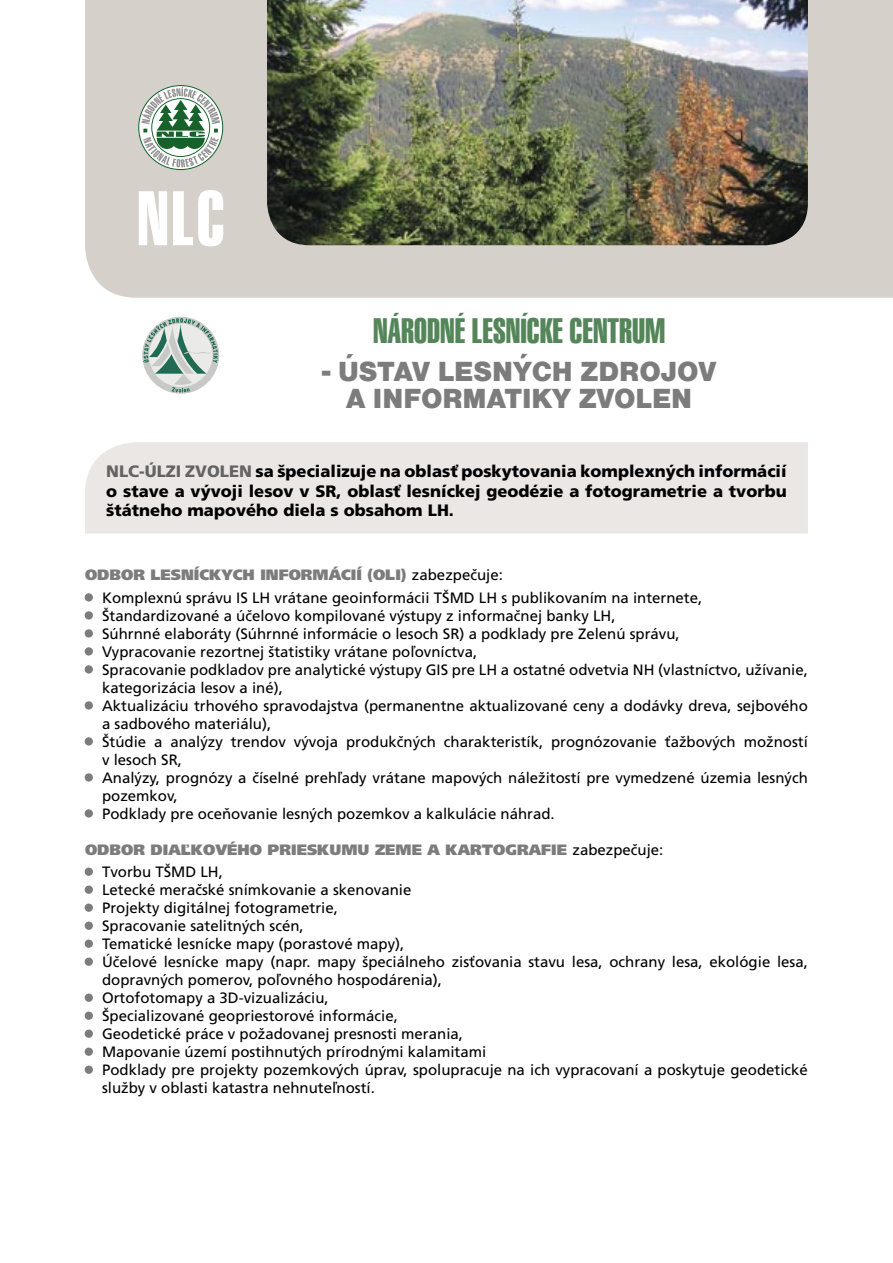
<style>
.page{position:relative;width:893px;height:1263px;background:#fff}
.page>*{position:absolute;margin:0;border:0;box-sizing:border-box;transform-origin:0 0}
.t1{font:75px "Swiss 911 AT Extra Compressed";color:#fff}
.t2{font:34.5px "Swiss 911 AT Extra Compressed";color:#54865a}
.t3{font:900 28.5px/27px "Nimbus Sans DEE";color:#7c7c7c;text-align:center}
.t4{font:900 16.5px/19.8px "Frutiger CE";color:#000;text-align:justify}
.t5{font:15px/18px "Frutiger CE";color:#000}
.Normal__Web{font:900 15px "Frutiger CE";color:#7c7c7c}
.s1{color:#636363}
.s2{font-weight:400;color:#000}
.s3{color:#7c7c7c}
</style>
<div class="page">
<svg style="left:142px;top:317px;width:77px;height:77px"></svg>
<div style="left:85px;top:442px;width:723px;height:92px;background:#ebe7e4"></div>
<div style="left:85px;top:593px;width:8px;height:8px;border:3px solid #7c7c7c;border-radius:50%"></div>
<div style="left:85px;top:611px;width:8px;height:8px;border:3px solid #7c7c7c;border-radius:50%"></div>
<div style="left:85px;top:629px;width:8px;height:8px;border:3px solid #7c7c7c;border-radius:50%"></div>
<div style="left:85px;top:647px;width:8px;height:8px;border:3px solid #7c7c7c;border-radius:50%"></div>
<div style="left:85px;top:665px;width:8px;height:8px;border:3px solid #7c7c7c;border-radius:50%"></div>
<div style="left:85px;top:701px;width:8px;height:8px;border:3px solid #7c7c7c;border-radius:50%"></div>
<div style="left:85px;top:737px;width:8px;height:8px;border:3px solid #7c7c7c;border-radius:50%"></div>
<div style="left:85px;top:773px;width:8px;height:8px;border:3px solid #7c7c7c;border-radius:50%"></div>
<div style="left:85px;top:809px;width:8px;height:8px;border:3px solid #7c7c7c;border-radius:50%"></div>
<div style="left:85px;top:867px;width:8px;height:9px;border:3px solid #7c7c7c;border-radius:50%"></div>
<div style="left:85px;top:885px;width:8px;height:9px;border:3px solid #7c7c7c;border-radius:50%"></div>
<div style="left:85px;top:903px;width:8px;height:9px;border:3px solid #7c7c7c;border-radius:50%"></div>
<div style="left:85px;top:921px;width:8px;height:9px;border:3px solid #7c7c7c;border-radius:50%"></div>
<div style="left:85px;top:939px;width:8px;height:9px;border:3px solid #7c7c7c;border-radius:50%"></div>
<div style="left:85px;top:957px;width:8px;height:9px;border:3px solid #7c7c7c;border-radius:50%"></div>
<div style="left:85px;top:993px;width:8px;height:9px;border:3px solid #7c7c7c;border-radius:50%"></div>
<div style="left:85px;top:1011px;width:8px;height:9px;border:3px solid #7c7c7c;border-radius:50%"></div>
<div style="left:85px;top:1029px;width:8px;height:9px;border:3px solid #7c7c7c;border-radius:50%"></div>
<div style="left:85px;top:1047px;width:8px;height:9px;border:3px solid #7c7c7c;border-radius:50%"></div>
<div style="left:85px;top:1065px;width:8px;height:9px;border:3px solid #7c7c7c;border-radius:50%"></div>
<div style="left:85px;top:0;width:808px;height:298px;background:#d6d0ca"></div>
<svg style="left:138px;top:85px;width:85px;height:85px"></svg>
<img style="left:267px;top:0;width:541px;height:245px">
<p class="t1" style="left:137px;top:177px;width:89px">NLC</p>
<p class="t2" style="left:373px;top:312px;width:294px">NÁRODNÉ LESNÍCKE CENTRUM</p>
<p class="t3" style="left:322px;top:358px;width:396px">- ÚSTAV LESNÝCH ZDROJOV<br>A INFORMATIKY ZVOLEN</p>
<p class="t4" style="left:106px;top:461px;width:682px"><span class="s1">NLC-ÚLZI ZVOLEN</span> sa špecializuje na oblasť poskytovania komplexných informácií o stave a vývoji lesov v SR, oblasť lesníckej geodézie a fotogrametrie a tvorbu štátneho mapového diela s obsahom LH.</p>
<p class="Normal__Web" style="left:85px;top:566px;width:419px">ODBOR LESNÍCKYCH INFORMÁCIÍ (OLI) <span class="s2">zabezpečuje:</span></p>
<p class="t5" style="left:85px;top:588px;width:619px"><span class="s3">•</span> Komplexnú správu IS LH vrátane geoinformácii TŠMD LH s publikovaním na internete,</p>
<p class="t5" style="left:85px;top:606px;width:532px"><span class="s3">•</span> Štandardizované a účelovo kompilované výstupy z informačnej banky LH,</p>
<p class="t5" style="left:85px;top:624px;width:596px"><span class="s3">•</span> Súhrnné elaboráty (Súhrnné informácie o lesoch SR) a podklady pre Zelenú správu,</p>
<p class="t5" style="left:85px;top:642px;width:394px"><span class="s3">•</span> Vypracovanie rezortnej štatistiky vrátane poľovníctva,</p>
<p class="t5" style="left:102px;top:660px;width:707px;text-indent:-17px"><span class="s3">•</span> Spracovanie podkladov pre analytické výstupy GIS pre LH a ostatné odvetvia NH (vlastníctvo, užívanie, kategorizácia lesov a iné),</p>
<p class="t5" style="left:102px;top:696px;width:707px;text-indent:-17px"><span class="s3">•</span> Aktualizáciu trhového spravodajstva (permanentne aktualizované ceny a dodávky dreva, sejbového a sadbového materiálu),</p>
<p class="t5" style="left:102px;top:732px;width:707px;text-indent:-17px"><span class="s3">•</span> Štúdie a analýzy trendov vývoja produkčných charakteristík, prognózovanie ťažbových možností v lesoch SR,</p>
<p class="t5" style="left:102px;top:768px;width:707px;text-indent:-17px"><span class="s3">•</span> Analýzy, prognózy a číselné prehľady vrátane mapových náležitostí pre vymedzené územia lesných pozemkov,</p>
<p class="t5" style="left:85px;top:804px;width:471px"><span class="s3">•</span> Podklady pre oceňovanie lesných pozemkov a kalkulácie náhrad.</p>
<p class="Normal__Web" style="left:85px;top:840px;width:580px">ODBOR DIAĽKOVÉHO PRIESKUMU ZEME A KARTOGRAFIE <span class="s2">zabezpečuje:</span></p>
<p class="t5" style="left:85px;top:863px;width:139px"><span class="s3">•</span> Tvorbu TŠMD LH,</p>
<p class="t5" style="left:85px;top:881px;width:328px"><span class="s3">•</span> Letecké meračské snímkovanie a skenovanie</p>
<p class="t5" style="left:85px;top:899px;width:254px"><span class="s3">•</span> Projekty digitálnej fotogrametrie,</p>
<p class="t5" style="left:85px;top:917px;width:220px"><span class="s3">•</span> Spracovanie satelitných scén,</p>
<p class="t5" style="left:85px;top:935px;width:321px"><span class="s3">•</span> Tematické lesnícke mapy (porastové mapy),</p>
<p class="t5" style="left:102px;top:953px;width:707px;text-indent:-17px"><span class="s3">•</span> Účelové lesnícke mapy (napr. mapy špeciálneho zisťovania stavu lesa, ochrany lesa, ekológie lesa, dopravných pomerov, poľovného hospodárenia),</p>
<p class="t5" style="left:85px;top:989px;width:245px"><span class="s3">•</span> Ortofotomapy a 3D-vizualizáciu,</p>
<p class="t5" style="left:85px;top:1007px;width:314px"><span class="s3">•</span> Špecializované geopriestorové informácie,</p>
<p class="t5" style="left:85px;top:1025px;width:379px"><span class="s3">•</span> Geodetické práce v požadovanej presnosti merania,</p>
<p class="t5" style="left:85px;top:1043px;width:403px"><span class="s3">•</span> Mapovanie území postihnutých prírodnými kalamitami</p>
<p class="t5" style="left:102px;top:1061px;width:707px;text-indent:-17px"><span class="s3">•</span> Podklady pre projekty pozemkových úprav, spolupracuje na ich vypracovaní a poskytuje geodetické služby v oblasti katastra nehnuteľností.</p>
</div>
